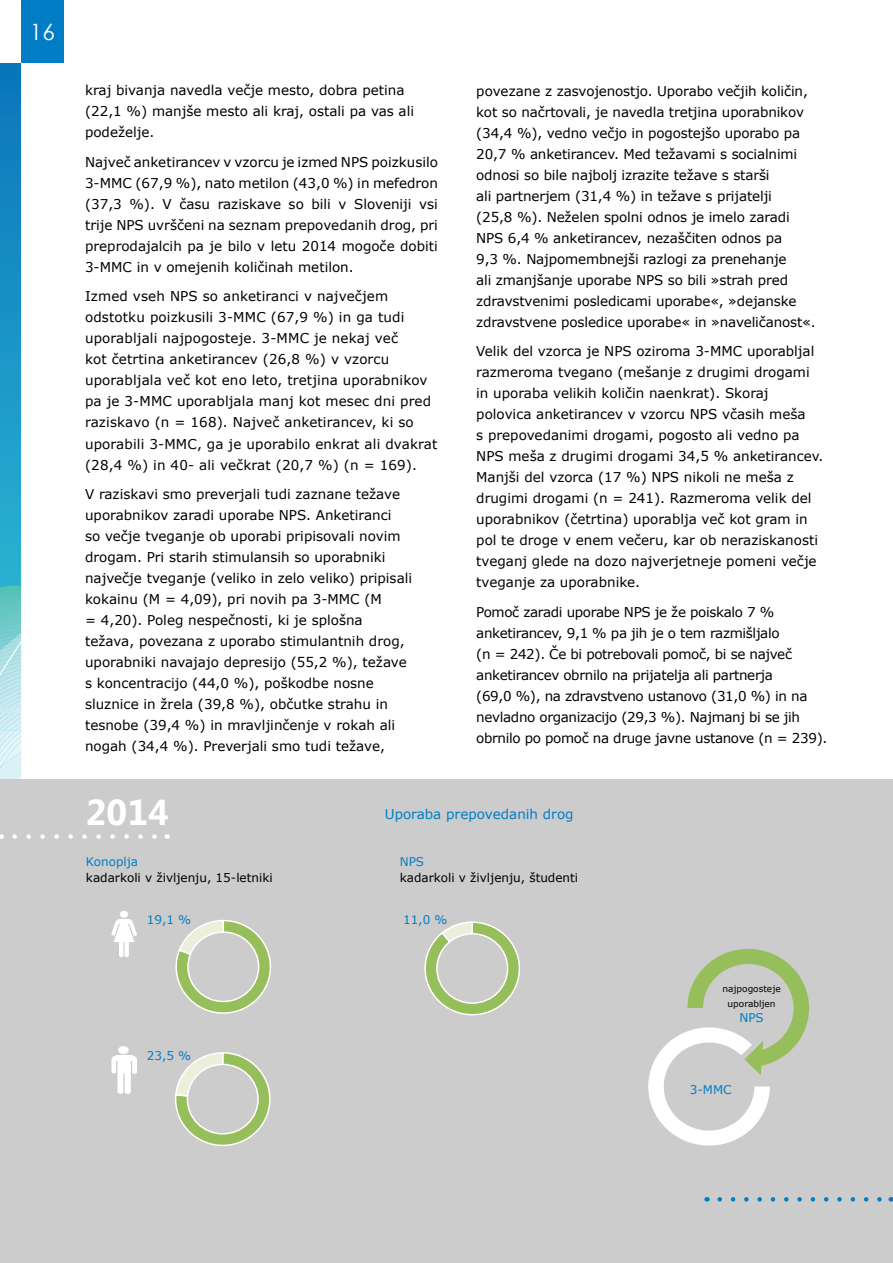
<style>
.page{position:relative;width:893px;height:1263px;background:#fff}
.page>*{position:absolute;margin:0;border:0;box-sizing:border-box;transform-origin:0 0}
.t1{font:700 36px "Segoe UI";color:#fff}
.t2{font:22.5px "Century Gothic";color:#fff}
.t3{font:13.5px/21px "MS Reference Sans Serif";color:#000}
.t4{font:13.5px/21px "MS Reference Sans Serif";letter-spacing:-.025em;color:#000}
.t5{font:13.5px "MS Reference Sans Serif";color:#007dc5}
.t6{font:12px "MS Reference Sans Serif";color:#000}
.t7{font:12px "MS Reference Sans Serif";color:#007dc5}
.t8{font:9px/15px "MS Reference Sans Serif";color:#000;text-align:center}
</style>
<div class="page">
<div style="left:21px;top:0;width:43px;height:63px;background:#007dc5"></div>
<div style="left:0;top:779px;width:893px;height:484px;background:#ccc"></div>
<svg style="left:720px;top:1197px;width:162px;height:4px"></svg>
<svg style="left:648px;top:949px;width:161px;height:196px"></svg>
<svg style="left:175px;top:919px;width:96px;height:95px"></svg>
<svg style="left:175px;top:1052px;width:96px;height:94px"></svg>
<svg style="left:424px;top:921px;width:96px;height:95px"></svg>
<svg style="left:0;top:14px;width:157px;height:1080px"></svg>
<h2 class="t2" style="left:30px;top:16px;width:26px">16</h2>
<p class="t3" style="left:85px;top:80px;width:331px">kraj bivanja navedla večje mesto, dobra petina (22,1 %) manjše mesto ali kraj, ostali pa vas ali podeželje.</p>
<p class="t3" style="left:85px;top:151px;width:354px;text-align:justify">Največ anketirancev v vzorcu je izmed NPS poizkusilo 3-MMC (67,9 %), nato metilon (43,0 %) in mefedron (37,3 %). V času raziskave so bili v Sloveniji vsi trije NPS uvrščeni na seznam prepovedanih drog, pri preprodajalcih pa je bilo v letu 2014 mogoče dobiti 3-MMC in v omejenih količinah metilon.</p>
<p class="t3" style="left:85px;top:286px;width:354px">Izmed vseh NPS so anketiranci v največjem odstotku poizkusili 3-MMC (67,9 %) in ga tudi uporabljali najpogosteje. 3-MMC je nekaj več<br>kot četrtina anketirancev (26,8 %) v vzorcu uporabljala več kot eno leto, tretjina uporabnikov pa je 3-MMC uporabljala manj kot mesec dni pred raziskavo (n = 168). Največ anketirancev, ki so uporabili 3-MMC, ga je uporabilo enkrat ali dvakrat (28,4 %) in 40- ali večkrat (20,7 %) (n = 169).</p>
<p class="t3" style="left:85px;top:483px;width:329px">V raziskavi smo preverjali tudi zaznane težave uporabnikov zaradi uporabe NPS. Anketiranci<br>so večje tveganje ob uporabi pripisovali novim drogam. Pri starih stimulansih so uporabniki največje tveganje (veliko in zelo veliko) pripisali kokainu (M = 4,09), pri novih pa 3-MMC (M<br>= 4,20). Poleg nespečnosti, ki je splošna težava, povezana z uporabo stimulantnih drog, uporabniki navajajo depresijo (55,2 %), težave s koncentracijo (44,0 %), poškodbe nosne sluznice in žrela (39,8 %), občutke strahu in tesnobe (39,4 %) in mravljinčenje v rokah ali nogah (34,4 %). Preverjali smo tudi težave,</p>
<p class="t3" style="left:476px;top:80px;width:341px">povezane z zasvojenostjo. Uporabo večjih količin, kot so načrtovali, je navedla tretjina uporabnikov (34,4 %), vedno večjo in pogostejšo uporabo pa 20,7 % anketirancev. Med težavami s socialnimi odnosi so bile najbolj izrazite težave s starši<br>ali partnerjem (31,4 %) in težave s prijatelji<br>(25,8 %). Neželen spolni odnos je imelo zaradi NPS 6,4 % anketirancev, nezaščiten odnos pa<br>9,3 %. Najpomembnejši razlogi za prenehanje<br>ali zmanjšanje uporabe NPS so bili »strah pred zdravstvenimi posledicami uporabe«, »dejanske zdravstvene posledice uporabe« in »naveličanost«.</p>
<p class="t3" style="left:476px;top:340px;width:349px">Velik del vzorca je NPS oziroma 3-MMC uporabljal razmeroma tvegano (mešanje z drugimi drogami in uporaba velikih količin naenkrat). Skoraj polovica anketirancev v vzorcu NPS včasih meša<br>s prepovedanimi drogami, pogosto ali vedno pa NPS meša z drugimi drogami 34,5 % anketirancev.<br>Manjši del vzorca (17 %) NPS nikoli ne meša z drugimi drogami (n = 241). Razmeroma velik del uporabnikov (četrtina) uporablja več kot gram in pol te droge v enem večeru, kar ob neraziskanosti tveganj glede na dozo najverjetneje pomeni večje tveganje za uporabnike.</p>
<p class="t4" style="left:476px;top:601px;width:353px">Pomoč zaradi uporabe NPS je že poiskalo 7 % anketirancev, 9,1 % pa jih je o tem razmišljalo<br>(n = 242). Če bi potrebovali pomoč, bi se največ anketirancev obrnilo na prijatelja ali partnerja<br>(69,0 %), na zdravstveno ustanovo (31,0 %) in na nevladno organizacijo (29,3 %). Najmanj bi se jih obrnilo po pomoč na druge javne ustanove (n = 239).</p>
<h1 class="t1" style="left:86px;top:786px;width:84px">2014</h1>
<p class="t7" style="left:86px;top:854px;width:54px">Konoplja</p>
<p class="t6" style="left:86px;top:870px;width:188px">kadarkoli v življenju, 15-letniki</p>
<p class="t7" style="left:147px;top:912px;width:46px">19,1 %</p>
<p class="t7" style="left:147px;top:1048px;width:46px">23,5 %</p>
<p class="t5" style="left:385px;top:806px;width:190px">Uporaba prepovedanih drog</p>
<p class="t7" style="left:400px;top:854px;width:26px">NPS</p>
<p class="t6" style="left:400px;top:870px;width:180px">kadarkoli v življenju, študenti</p>
<p class="t7" style="left:403px;top:912px;width:46px">11,0 %</p>
<p class="t8" style="left:722px;top:980px;width:60px">najpogosteje uporabljen</p>
<p class="t7" style="left:739px;top:1009px;width:26px">NPS</p>
<p class="t7" style="left:690px;top:1082px;width:43px">3-MMC</p>
</div>
